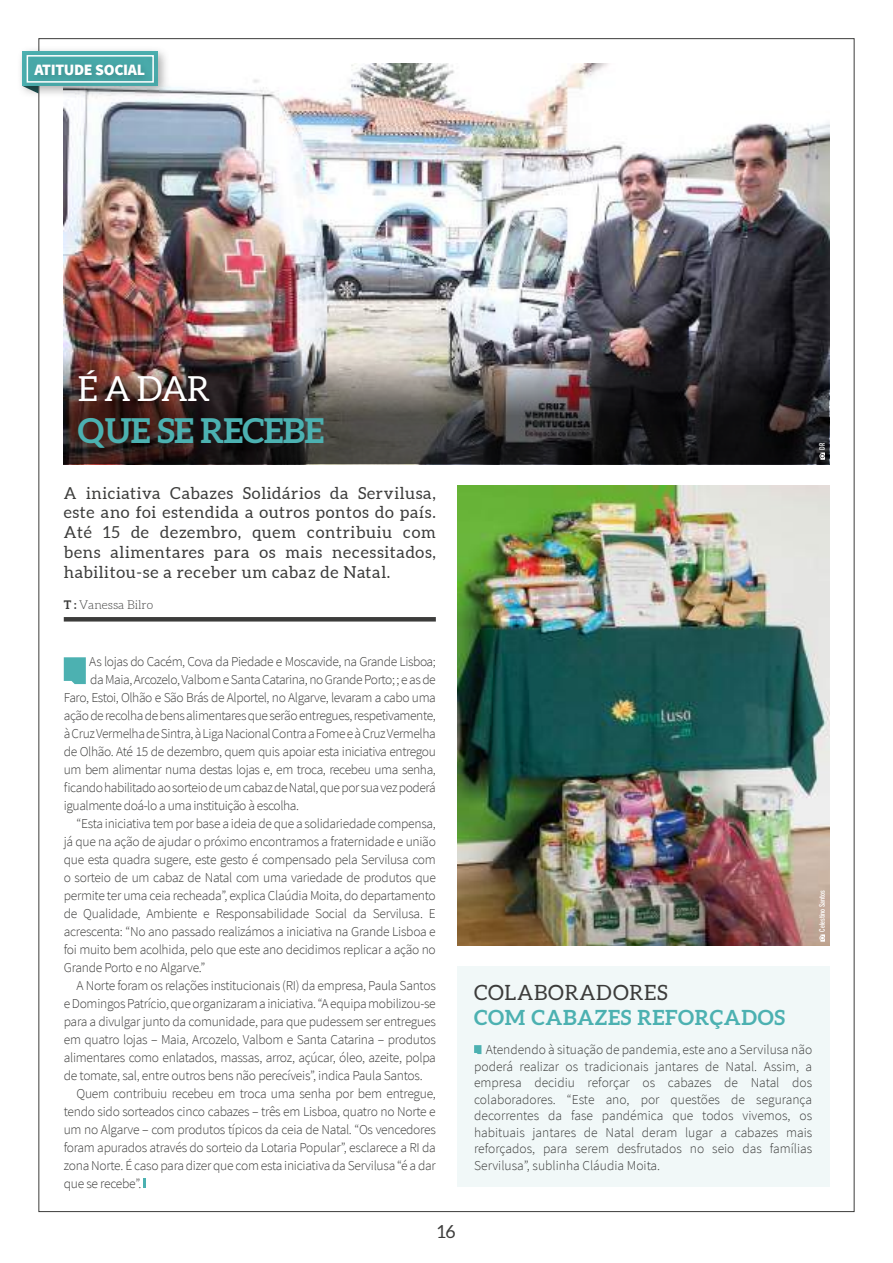
<style>
.page{position:relative;width:893px;height:1263px;background:#fff}
.page>*{position:absolute;margin:0;border:0;box-sizing:border-box;transform-origin:0 0}
.t1{font:700 34.5px "Aleo";letter-spacing:-.02em;color:#4cb1b1}
.t2{font:34.5px "Aleo";color:#fff}
.t3{font:700 21px "Aleo";letter-spacing:.03em;color:#4cb1b1}
.t4{font:21px "Aleo";letter-spacing:.03em;color:#3c3c3b}
.t5{font:18px "Aleo";color:#3c3c3b}
.t6{font:16.5px/19.8px "Aleo";letter-spacing:.04em;color:#3c3c3b;text-align:justify}
.t7{font:900 15.75px "Source Sans Pro";letter-spacing:-.02em;color:#fff}
.t8{font:300 13.5px/16.5px "Source Sans Pro";letter-spacing:-.02em;color:#3c3c3b;text-align:justify}
.t9{font:300 12px "Aleo";color:#3c3c3b}
.t10{font:500 7.5px "Benton Sans Comp";letter-spacing:.01em;color:#fff;scale:.94 1}
.s1{font-weight:700}
</style>
<div class="page">
<img style="left:64px;top:64px;width:765px;height:285px">
<img style="left:64px;top:349px;width:765px;height:115px">
<svg style="left:64px;top:657px;width:22px;height:27px"></svg>
<svg style="left:143px;top:1179px;width:3px;height:9px"></svg>
<div style="left:457px;top:966px;width:372px;height:220px;background:#f1f8f8"></div>
<svg style="left:474px;top:1045px;width:7px;height:9px"></svg>
<hr style="left:64px;top:617px;width:372px;height:4px;background:#3c3c3b">
<div style="left:17px;top:45px;width:154px;height:53px;background:#fbfbfc"></div>
<div style="left:20px;top:49px;width:146px;height:46px;background:#000;opacity:.31"></div>
<svg style="left:23px;top:54px;width:132px;height:39px;background:#67adad"></svg>
<img style="left:457px;top:485px;width:372px;height:461px">
<svg style="left:819px;top:934px;width:6px;height:8px"></svg>
<svg style="left:819px;top:452px;width:6px;height:8px"></svg>
<p class="t7" style="left:34px;top:59px;width:112px">ATITUDE SOCIAL</p>
<h1 class="t2" style="left:78px;top:369px;width:134px">É A DAR</h1>
<h1 class="t1" style="left:78px;top:409px;width:248px">QUE SE RECEBE</h1>
<p class="t6" style="left:64px;top:483px;width:374px">A iniciativa Cabazes Solidários da Servilusa, este ano foi estendida a outros pontos do país.<br>Até 15 de dezembro, quem contribuiu com bens alimentares para os mais necessitados, habilitou-se a receber um cabaz de Natal.</p>
<p class="t9" style="left:64px;top:598px;width:91px"><span class="s1">T :</span> Vanessa Bilro</p>
<p class="t8" style="left:89px;top:653px;width:348px">As lojas do Cacém, Cova da Piedade e Moscavide, na Grande Lisboa;</p>
<p class="t8" style="left:90px;top:671px;width:347px">da Maia, Arcozelo, Valbom e Santa Catarina, no Grande Porto; ; e as de</p>
<p class="t8" style="left:64px;top:689px;width:374px">Faro, Estoi, Olhão e São Brás de Alportel, no Algarve, levaram a cabo uma</p>
<p class="t8" style="left:64px;top:707px;width:374px">ação de recolha de bens alimentares que serão entregues, respetivamente,</p>
<p class="t8" style="left:64px;top:725px;width:373px">à Cruz Vermelha de Sintra, à Liga Nacional Contra a Fome e à Cruz Vermelha</p>
<p class="t8" style="left:64px;top:743px;width:374px">de Olhão. Até 15 de dezembro, quem quis apoiar esta iniciativa entregou</p>
<p class="t8" style="left:64px;top:761px;width:374px">um bem alimentar numa destas lojas e, em troca, recebeu uma senha,</p>
<p class="t8" style="left:64px;top:779px;width:374px">ficando habilitado ao sorteio de um cabaz de Natal, que por sua vez poderá</p>
<p class="t8" style="left:64px;top:797px;width:237px">igualmente doá-lo a uma instituição à escolha.</p>
<p class="t8" style="left:77px;top:815px;width:361px">“Esta iniciativa tem por base a ideia de que a solidariedade compensa,</p>
<p class="t8" style="left:64px;top:833px;width:374px">já que na ação de ajudar o próximo encontramos a fraternidade e união</p>
<p class="t8" style="left:64px;top:851px;width:374px">que esta quadra sugere, este gesto é compensado pela Servilusa com</p>
<p class="t8" style="left:64px;top:869px;width:374px">o sorteio de um cabaz de Natal com uma variedade de produtos que</p>
<p class="t8" style="left:64px;top:887px;width:374px">permite ter uma ceia recheada”, explica Claúdia Moita, do departamento</p>
<p class="t8" style="left:64px;top:905px;width:374px">de Qualidade, Ambiente e Responsabilidade Social da Servilusa. E</p>
<p class="t8" style="left:64px;top:923px;width:374px">acrescenta: “No ano passado realizámos a iniciativa na Grande Lisboa e</p>
<p class="t8" style="left:64px;top:941px;width:374px">foi muito bem acolhida, pelo que este ano decidimos replicar a ação no</p>
<p class="t8" style="left:64px;top:959px;width:143px">Grande Porto e no Algarve.”</p>
<p class="t8" style="left:77px;top:977px;width:361px">A Norte foram os relações institucionais (RI) da empresa, Paula Santos</p>
<p class="t8" style="left:64px;top:995px;width:374px">e Domingos Patrício, que organizaram a iniciativa. “A equipa mobilizou-se</p>
<p class="t8" style="left:64px;top:1013px;width:374px">para a divulgar junto da comunidade, para que pudessem ser entregues</p>
<p class="t8" style="left:64px;top:1031px;width:374px">em quatro lojas – Maia, Arcozelo, Valbom e Santa Catarina – produtos</p>
<p class="t8" style="left:64px;top:1049px;width:374px">alimentares como enlatados, massas, arroz, açúcar, óleo, azeite, polpa</p>
<p class="t8" style="left:64px;top:1067px;width:360px">de tomate, sal, entre outros bens não perecíveis”, indica Paula Santos.</p>
<p class="t8" style="left:77px;top:1085px;width:361px">Quem contribuiu recebeu em troca uma senha por bem entregue,</p>
<p class="t8" style="left:64px;top:1103px;width:374px">tendo sido sorteados cinco cabazes – três em Lisboa, quatro no Norte e</p>
<p class="t8" style="left:64px;top:1121px;width:374px">um no Algarve – com produtos típicos da ceia de Natal. “Os vencedores</p>
<p class="t8" style="left:64px;top:1139px;width:374px">foram apurados através do sorteio da Lotaria Popular”, esclarece a RI da</p>
<p class="t8" style="left:64px;top:1157px;width:374px">zona Norte. É caso para dizer que com esta iniciativa da Servilusa “é a dar</p>
<p class="t8" style="left:64px;top:1175px;width:79px">que se recebe”.</p>
<h3 class="t5" style="left:437px;top:1221px;width:20px">16</h3>
<p class="t10" style="left:818px;top:450px;width:9px;rotate:-90deg">DR</p>
<h2 class="t4" style="left:474px;top:980px;width:195px">COLABORADORES</h2>
<h2 class="t3" style="left:474px;top:1004px;width:312px">COM CABAZES REFORÇADOS</h2>
<p class="t10" style="left:818px;top:932px;width:46px;rotate:-90deg">Celestino Santos</p>
<p class="t8" style="left:474px;top:1041px;width:340px;text-indent:12px">Atendendo à situação de pandemia, este ano a Servilusa não poderá realizar os tradicionais jantares de Natal. Assim, a empresa decidiu reforçar os cabazes de Natal dos colaboradores. “Este ano, por questões de segurança decorrentes da fase pandémica que todos vivemos, os habituais jantares de Natal deram lugar a cabazes mais reforçados, para serem desfrutados no seio das famílias Servilusa”, sublinha Cláudia Moita.</p>
</div>
